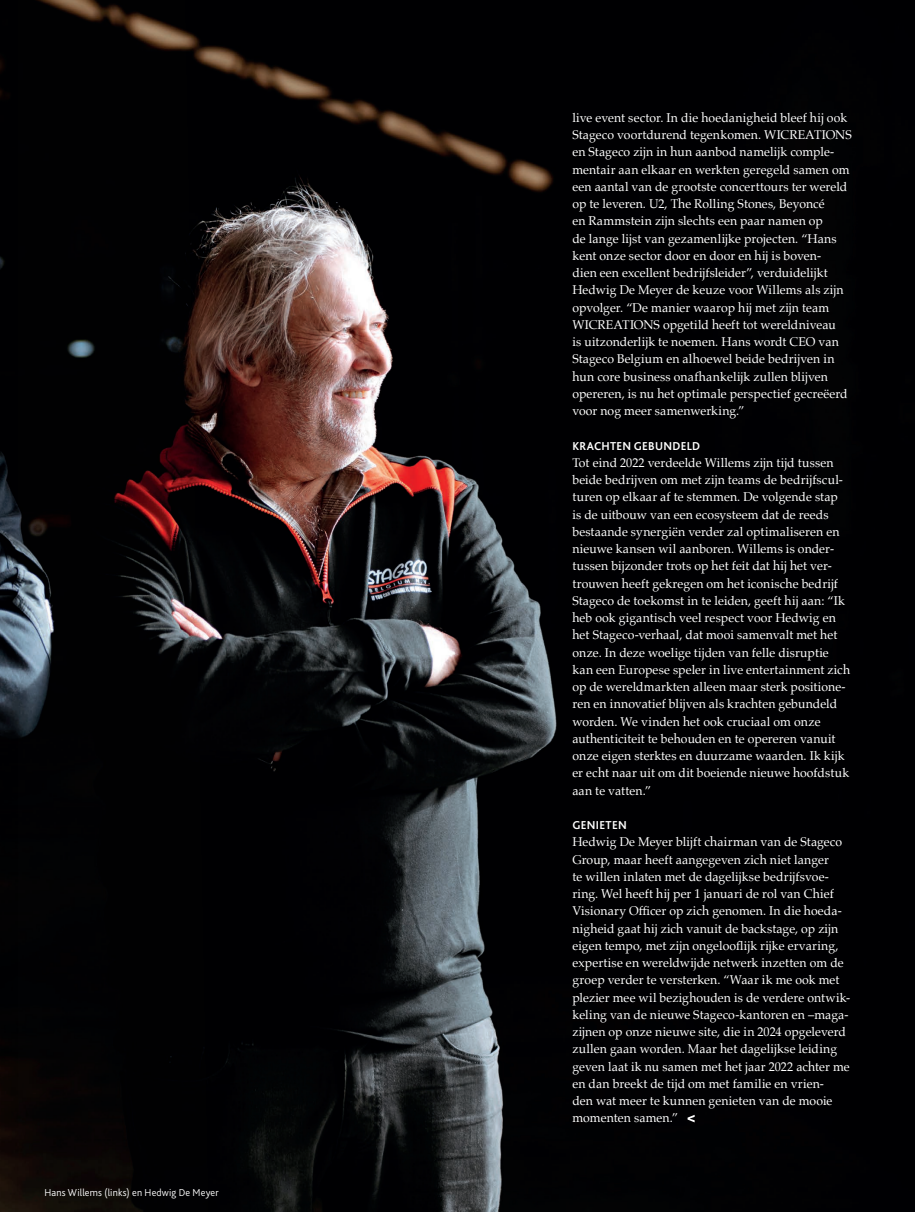
<style>
.page{position:relative;width:915px;height:1212px;background:#fff}
.page>*{position:absolute;margin:0;border:0;box-sizing:border-box;transform-origin:0 0}
.t1{font:12.75px/17.2px "Palatino";letter-spacing:.005em;color:#fff;scale:.96 1}
.t2{font:700 12px "Bliss 2";letter-spacing:.025em;color:#fff;scale:.96 1}
.t3{font:300 10.5px "Bliss 2";letter-spacing:.02em;color:#fff}
</style>
<div class="page">
<img style="left:0;top:0;width:914px;height:1212px">
<svg style="left:687px;top:1115px;width:7px;height:7px"></svg>
<p class="t3" style="left:44px;top:1186px;width:176px">Hans Willems (links) en Hedwig De Meyer</p>
<p class="t1" style="left:572px;top:109px;width:292px">live event sector. In die hoedanigheid bleef hij ook Stageco voortdurend tegenkomen. WICREATIONS en Stageco zijn in hun aanbod namelijk comple&shy;mentair aan elkaar en werkten geregeld samen om een aantal van de grootste concerttours ter wereld op te leveren. U2, The Rolling Stones, Beyoncé<br>en Rammstein zijn slechts een paar namen op<br>de lange lijst van gezamenlijke projecten. “Hans kent onze sector door en door en hij is boven-<br>dien een excellent bedrijfsleider”, verduidelijkt Hedwig De Meyer de keuze voor Willems als zijn opvolger. “De manier waarop hij met zijn team WICREATIONS opgetild heeft tot wereldniveau<br>is uitzonderlijk te noemen. Hans wordt CEO van Stageco Belgium en alhoewel beide bedrijven in hun core business onafhankelijk zullen blijven opereren, is nu het optimale perspectief gecreëerd voor nog meer samenwerking.”</p>
<p class="t2" style="left:572px;top:438px;width:135px">KRACHTEN GEBUNDELD</p>
<p class="t1" style="left:572px;top:454px;width:291px">Tot eind 2022 verdeelde Willems zijn tijd tussen beide bedrijven om met zijn teams de bedrijfscul&shy;turen op elkaar af te stemmen. De volgende stap<br>is de uitbouw van een ecosysteem dat de reeds bestaande synergiën verder zal optimaliseren en nieuwe kansen wil aanboren. Willems is onder&shy;tussen bijzonder trots op het feit dat hij het ver&shy;trouwen heeft gekregen om het iconische bedrijf Stageco de toekomst in te leiden, geeft hij aan: “Ik heb ook gigantisch veel respect voor Hedwig en het Stageco-verhaal, dat mooi samenvalt met het onze. In deze woelige tijden van felle disruptie kan een Europese speler in live entertainment zich op de wereldmarkten alleen maar sterk positione&shy;ren en innovatief blijven als krachten gebundeld worden. We vinden het ook cruciaal om onze authenticiteit te behouden en te opereren vanuit onze eigen sterktes en duurzame waarden. Ik kijk er echt naar uit om dit boeiende nieuwe hoofdstuk aan te vatten.”</p>
<p class="t2" style="left:572px;top:818px;width:58px">GENIETEN</p>
<p class="t1" style="left:572px;top:833px;width:291px">Hedwig De Meyer blijft chairman van de Stageco Group, maar heeft aangegeven zich niet langer<br>te willen inlaten met de dagelijkse bedrijfsvoe&shy;ring. Wel heeft hij per 1 januari de rol van Chief Visionary Officer op zich genomen. In die hoeda&shy;nigheid gaat hij zich vanuit de backstage, op zijn eigen tempo, met zijn ongelooflijk rijke ervaring, expertise en wereldwijde netwerk inzetten om de groep verder te versterken. “Waar ik me ook met plezier mee wil bezighouden is de verdere ontwik&shy;keling van de nieuwe Stageco-kantoren en –maga&shy;zijnen op onze nieuwe site, die in 2024 opgeleverd zullen gaan worden. Maar het dagelijkse leiding geven laat ik nu samen met het jaar 2022 achter me en dan breekt de tijd om met familie en vrien-<br>den wat meer te kunnen genieten van de mooie momenten samen.”</p>
</div>
